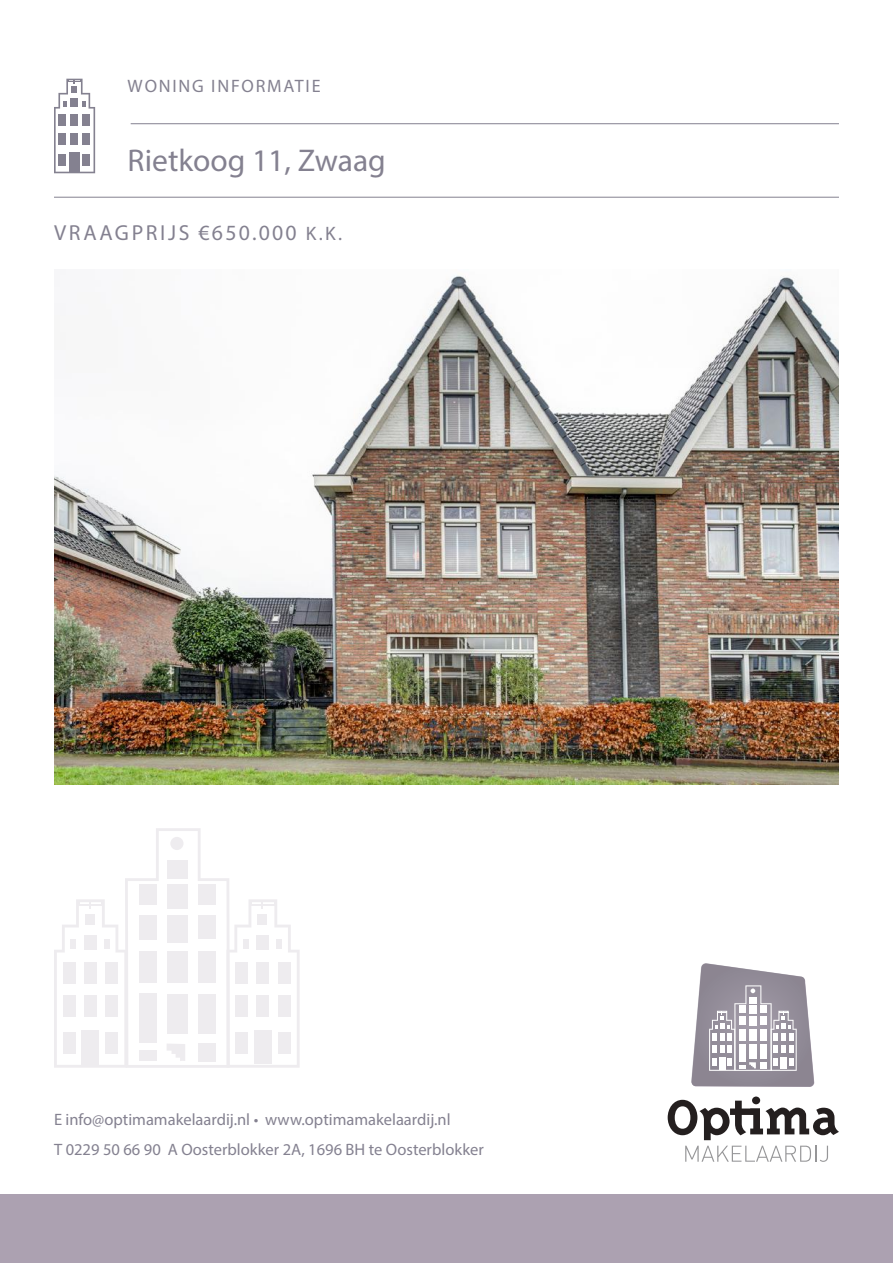
<style>
.page{position:relative;width:893px;height:1263px;background:#fff}
.page>*{position:absolute;margin:0;border:0;box-sizing:border-box;transform-origin:0 0}
.t1{font:31.5px "Myriad Pro";color:#848190}
.t2{font:21.75px "Myriad Pro";letter-spacing:.12em;color:#848190}
.t3{font:18px "Myriad Pro";letter-spacing:.1em;color:#848190}
.t4{font:16.5px/30px "Myriad Pro";color:#848190}
.s1{font-size:19.5px}
</style>
<div class="page">
<hr style="left:54px;top:197px;width:785px;height:1px;background:#848190">
<hr style="left:131px;top:123px;width:708px;height:1px;background:#848190">
<div style="left:0;top:1195px;width:893px;height:68px;background:#aca1b1"></div>
<svg style="left:668px;top:1096px;width:171px;height:44px"></svg>
<svg style="left:685px;top:1146px;width:143px;height:16px"></svg>
<svg style="left:691px;top:963px;width:123px;height:124px"></svg>
<svg style="left:54px;top:79px;width:41px;height:94px"></svg>
<img style="left:54px;top:275px;width:785px;height:509px">
<svg style="left:54px;top:828px;width:246px;height:240px"></svg>
<p class="t3" style="left:128px;top:75px;width:194px">WONING INFORMATIE</p>
<h1 class="t1" style="left:128px;top:141px;width:260px">Rietkoog 11, Zwaag</h1>
<h2 class="t2" style="left:54px;top:219px;width:289px">VRAAGPRIJS €650.000 <span class="s1">K.K.</span></h2>
<p class="t4" style="left:54px;top:1104px;width:431px">E info@optimamakelaardij.nl • www.optimamakelaardij.nl<br>T 0229 50 66 90 A Oosterblokker 2A, 1696 BH te Oosterblokker</p>
</div>
